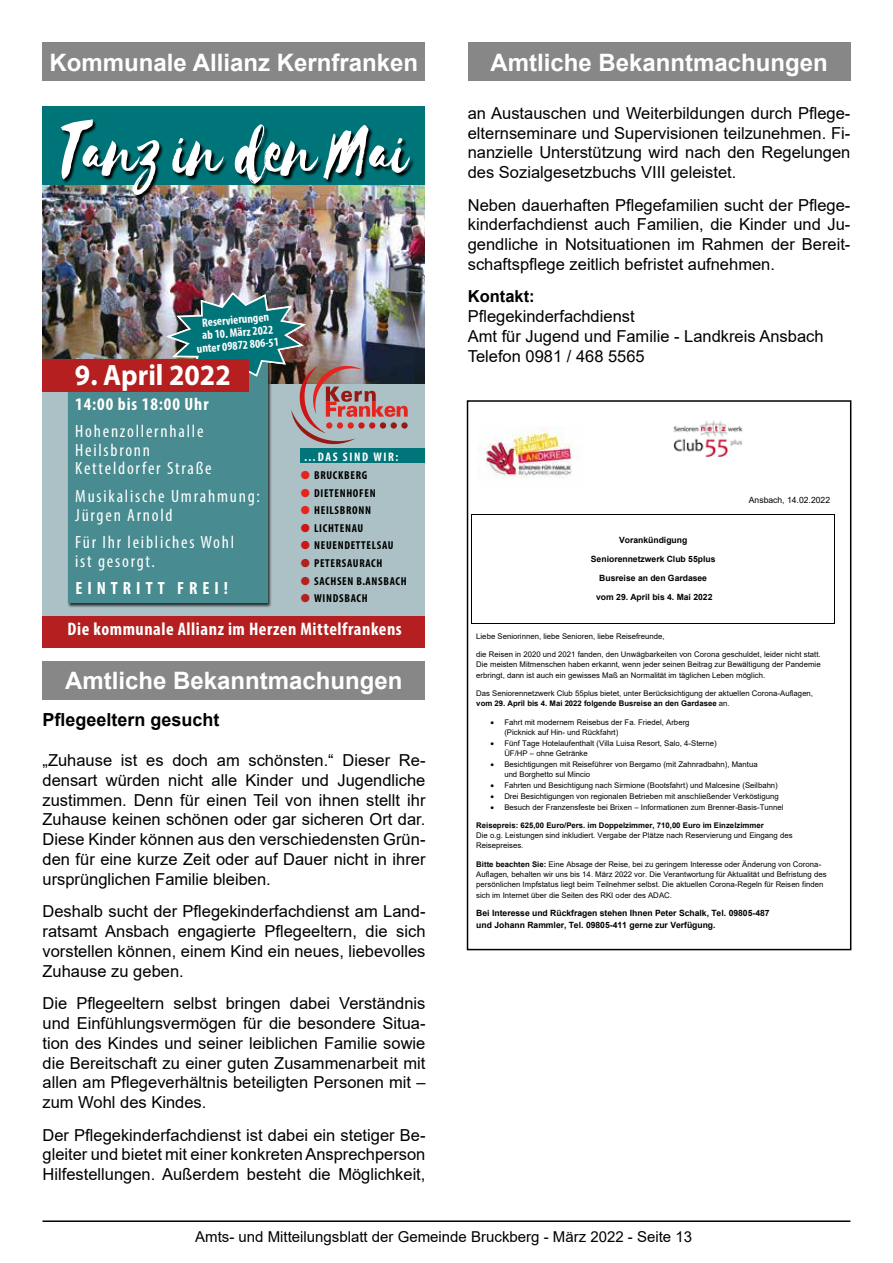
<style>
.page{position:relative;width:893px;height:1263px;background:#fff}
.page>*{position:absolute;margin:0;border:0;box-sizing:border-box;transform-origin:0 0}
.t1{font:84px "Selima";color:#fff;scale:.8 1}
.t2{font:700 29.55px "Myriad Pro";color:#fff;scale:.94 1}
.t3{font:700 24px "Arial";color:#fff}
.t4{font:700 condensed 18.15px "Myriad Pro";letter-spacing:.03em;color:#fff}
.t5{font:700 18px "Arial";color:#000}
.t6{font:condensed 17.85px/18.6px "Myriad Pro";letter-spacing:.1em;color:#fff}
.t7{font:700 condensed 17.85px "Myriad Pro";letter-spacing:.05em;color:#fff}
.t8{font:700 condensed 17.85px "Myriad Pro";letter-spacing:.28em;color:#fff}
.t9{font:16.5px/19.8px "Arial";color:#000;text-align:justify}
.t10{font:700 16.5px "Arial";color:#000}
.t11{font:15px "Arial";color:#000}
.t12{font:700 condensed 12.45px "Myriad Pro";letter-spacing:.13em;color:#fff}
.t13{font:700 condensed 12.15px/12.8px "Myriad Pro";color:#fff;text-align:center}
.t14{font:700 condensed 11.55px "Myriad Pro";letter-spacing:.06em;color:#000}
.t15{font:700 8.55px/11.4px "Arial";color:#000}
.t16{font:8.55px "Arial";color:#000}
.t17{font:7.8px/10.4px "Arial";color:#000}
.t18{font:700 7.8px "Arial";color:#000}
.s1{color:#e5251d}
.s2{color:#cc1617}
.s3{color:#b51f1f}
.s4{font-weight:700}
</style>
<div class="page">
<hr style="left:43px;top:1220px;width:807px;height:2px;background:#000">
<div style="left:43px;top:43px;width:382px;height:38px;background:#878787"></div>
<div style="left:43px;top:614px;width:382px;height:33px;background:#b51f1f"></div>
<div style="left:43px;top:107px;width:382px;height:101px;background:#007579"></div>
<div style="left:43px;top:368px;width:382px;height:247px;background:#abc1c5"></div>
<img style="left:43px;top:186px;width:382px;height:197px">
<div style="left:300px;top:448px;width:125px;height:15px;background:#007579"></div>
<img style="left:61px;top:121px;width:354px;height:79px">
<div style="left:67px;top:359px;width:205px;height:248px;background:#000;opacity:.75"></div>
<div style="left:68px;top:359px;width:199px;height:244px;background:#488b90"></div>
<img style="left:164px;top:291px;width:244px;height:153px">
<div style="left:43px;top:359px;width:206px;height:33px;background:#b51f1f"></div>
<div style="left:43px;top:661px;width:382px;height:38px;background:#878787"></div>
<div style="left:468px;top:43px;width:382px;height:38px;background:#878787"></div>
<hr style="left:472px;top:514px;width:362px;height:1px;background:#000">
<hr style="left:472px;top:623px;width:362px;height:1px;background:#000">
<svg style="left:834px;top:514px;width:1px;height:110px"></svg>
<img style="left:477px;top:427px;width:104px;height:51px">
<img style="left:673px;top:420px;width:70px;height:37px">
<div style="left:467px;top:400px;width:384px;height:550px;border:2px solid #000"></div>
<h3 class="t3" style="left:50px;top:45px;width:370px">Kommunale Allianz Kernfranken</h3>
<h1 class="t1" style="left:59px;top:106px;width:439px">Tanz in den Mai</h1>
<h3 class="t13" style="left:194px;top:317px;width:84px;rotate:-5deg">RESERVIERUNGEN<br>AB 10. MÄRZ 2022<br>UNTER09872 806-51</h3>
<h2 class="t2" style="left:75px;top:356px;width:167px">9. April 2022</h2>
<h3 class="t7" style="left:75px;top:392px;width:135px">14:00 BIS 18:00 UHR</h3>
<h3 class="t6" style="left:75px;top:422px;width:138px">Hohenzollernhalle<br>Heilsbronn<br>Ketteldorfer Straße</h3>
<h3 class="t6" style="left:75px;top:486px;width:186px">Musikalische Umrahmung:<br>Jürgen Arnold</h3>
<h3 class="t6" style="left:75px;top:533px;width:160px">Für Ihr leibliches Wohl ist gesorgt.</h3>
<h3 class="t8" style="left:75px;top:577px;width:154px">EINTRITT FREI!</h3>
<h3 class="t12" style="left:304px;top:449px;width:96px">…DAS SIND WIR:</h3>
<h3 class="t14" style="left:301px;top:468px;width:68px"><span class="s1">●</span> BRUCKBERG</h3>
<h3 class="t14" style="left:301px;top:486px;width:76px"><span class="s1">●</span> DIETENHOFEN</h3>
<h3 class="t14" style="left:301px;top:503px;width:72px"><span class="s1">●</span> HEILSBRONN</h3>
<h3 class="t14" style="left:301px;top:521px;width:64px"><span class="s2">●</span> LICHTENAU</h3>
<h3 class="t14" style="left:301px;top:538px;width:94px"><span class="s2">●</span> NEUENDETTELSAU</h3>
<h3 class="t14" style="left:301px;top:556px;width:83px"><span class="s3">●</span> PETERSAURACH</h3>
<h3 class="t14" style="left:301px;top:573px;width:107px"><span class="s3">●</span> SACHSEN B.ANSBACH</h3>
<h3 class="t14" style="left:301px;top:591px;width:68px"><span class="s3">●</span> WINDSBACH</h3>
<h3 class="t4" style="left:68px;top:618px;width:336px">DIE KOMMUNALE ALLIANZ IM HERZEN MITTELFRANKENS</h3>
<h3 class="t3" style="left:65px;top:664px;width:339px">Amtliche Bekanntmachungen</h3>
<h3 class="t5" style="left:43px;top:707px;width:179px">Pflegeeltern gesucht</h3>
<p class="t9" style="left:43px;top:750px;width:384px">„Zuhause ist es doch am schönsten.“ Dieser Re&shy;densart würden nicht alle Kinder und Jugendliche zustimmen. Denn für einen Teil von ihnen stellt ihr Zuhause keinen schönen oder gar sicheren Ort dar.<br>Diese Kinder können aus den verschiedensten Grün&shy;den für eine kurze Zeit oder auf Dauer nicht in ihrer ursprünglichen Familie bleiben.</p>
<h3 class="t9" style="left:43px;top:901px;width:384px">Deshalb sucht der Pflegekinderfachdienst am Land&shy;ratsamt Ansbach engagierte Pflegeeltern, die sich vorstellen können, einem Kind ein neues, liebevolles Zuhause zu geben.</h3>
<p class="t9" style="left:43px;top:993px;width:384px">Die Pflegeeltern selbst bringen dabei Verständnis und Einfühlungsvermögen für die besondere Situa&shy;tion des Kindes und seiner leiblichen Familie sowie die Bereitschaft zu einer guten Zusammenarbeit mit allen am Pflegeverhältnis beteiligten Personen mit – zum Wohl des Kindes.</p>
<h3 class="t9" style="left:43px;top:1125px;width:384px">Der Pflegekinderfachdienst ist dabei ein stetiger Be&shy;gleiter und bietet mit einer konkreten Ansprechperson Hilfestellungen. Außerdem besteht die Möglichkeit,</h3>
<h3 class="t3" style="left:490px;top:45px;width:339px">Amtliche Bekanntmachungen</h3>
<h3 class="t9" style="left:468px;top:103px;width:384px">an Austauschen und Weiterbildungen durch Pflege&shy;elternseminare und Supervisionen teilzunehmen. Fi&shy;nanzielle Unterstützung wird nach den Regelungen des Sozialgesetzbuchs VIII geleistet.</h3>
<h3 class="t9" style="left:468px;top:195px;width:384px">Neben dauerhaften Pflegefamilien sucht der Pflege&shy;kinderfachdienst auch Familien, die Kinder und Ju&shy;gendliche in Notsituationen im Rahmen der Bereit&shy;schaftspflege zeitlich befristet aufnehmen.</h3>
<h3 class="t10" style="left:468px;top:285px;width:68px">Kontakt:</h3>
<h3 class="t9" style="left:468px;top:306px;width:357px;text-align:left">Pflegekinderfachdienst<br>Amt für Jugend und Familie - Landkreis Ansbach<br>Telefon 0981 / 468 5565</h3>
<p class="t16" style="left:749px;top:494px;width:83px">Ansbach, 14.02.2022</p>
<p class="t15" style="left:619px;top:534px;width:70px">Vorankündigung</p>
<p class="t15" style="left:591px;top:553px;width:126px">Seniorennetzwerk Club 55plus</p>
<p class="t15" style="left:599px;top:572px;width:109px">Busreise an den Gardasee</p>
<p class="t15" style="left:596px;top:592px;width:118px">vom 29. April bis 4. Mai 2022</p>
<p class="t17" style="left:476px;top:631px;width:190px">Liebe Seniorinnen, liebe Senioren, liebe Reisefreunde,</p>
<p class="t17" style="left:476px;top:649px;width:346px;text-align:justify">die Reisen in 2020 und 2021 fanden, den Unwägbarkeiten von Corona geschuldet, leider nicht statt.<br>Die meisten Mitmenschen haben erkannt, wenn jeder seinen Beitrag zur Bewältigung der Pandemie erbringt, dann ist auch ein gewisses Maß an Normalität im täglichen Leben möglich.</p>
<p class="t17" style="left:476px;top:688px;width:338px">Das Seniorennetzwerk Club 55plus bietet, unter Berücksichtigung der aktuellen Corona-Auflagen, <span class="s4">vom 29. April bis 4. Mai 2022 folgende Busreise an den Gardasee</span> an.</p>
<p class="t17" style="left:504px;top:717px;width:187px;text-indent:-14px">• Fahrt mit modernem Reisebus der Fa. Friedel, Arberg (Picknick auf Hin- und Rückfahrt)</p>
<p class="t17" style="left:504px;top:738px;width:214px;text-indent:-14px">• Fünf Tage Hotelaufenthalt (Villa Luisa Resort, Salo, 4-Sterne)<br>ÜF/HP – ohne Getränke</p>
<p class="t17" style="left:504px;top:759px;width:255px;text-indent:-14px">• Besichtigungen mit Reiseführer von Bergamo (mit Zahnradbahn), Mantua und Borghetto sul Mincio</p>
<p class="t17" style="left:490px;top:780px;width:289px">• Fahrten und Besichtigung nach Sirmione (Bootsfahrt) und Malcesine (Seilbahn)</p>
<p class="t17" style="left:490px;top:791px;width:290px">• Drei Besichtigungen von regionalen Betrieben mit anschließender Verköstigung</p>
<p class="t17" style="left:490px;top:802px;width:295px">• Besuch der Franzensfeste bei Brixen – Informationen zum Brenner-Basis-Tunnel</p>
<p class="t18" style="left:476px;top:820px;width:289px">Reisepreis: 625,00 Euro/Pers. im Doppelzimmer, 710,00 Euro im Einzelzimmer</p>
<p class="t17" style="left:476px;top:830px;width:318px">Die o.g. Leistungen sind inkludiert. Vergabe der Plätze nach Reservierung und Eingang des<br>Reisepreises.</p>
<p class="t17" style="left:476px;top:859px;width:352px"><span class="s4">Bitte beachten Sie:</span> Eine Absage der Reise, bei zu geringem Interesse oder Änderung von Corona-Auflagen, behalten wir uns bis 14. März 2022 vor. Die Verantwortung für Aktualität und Befristung des persönlichen Impfstatus liegt beim Teilnehmer selbst. Die aktuellen Corona-Regeln für Reisen finden sich im Internet über die Seiten des RKI oder des ADAC.</p>
<p class="t15" style="left:476px;top:908px;width:295px">Bei Interesse und Rückfragen stehen Ihnen Peter Schalk, Tel. 09805-487 und Johann Rammler, Tel. 09805-411 gerne zur Verfügung.</p>
<h3 class="t11" style="left:195px;top:1226px;width:498px">Amts- und Mitteilungsblatt der Gemeinde Bruckberg - März 2022 - Seite 13</h3>
</div>
